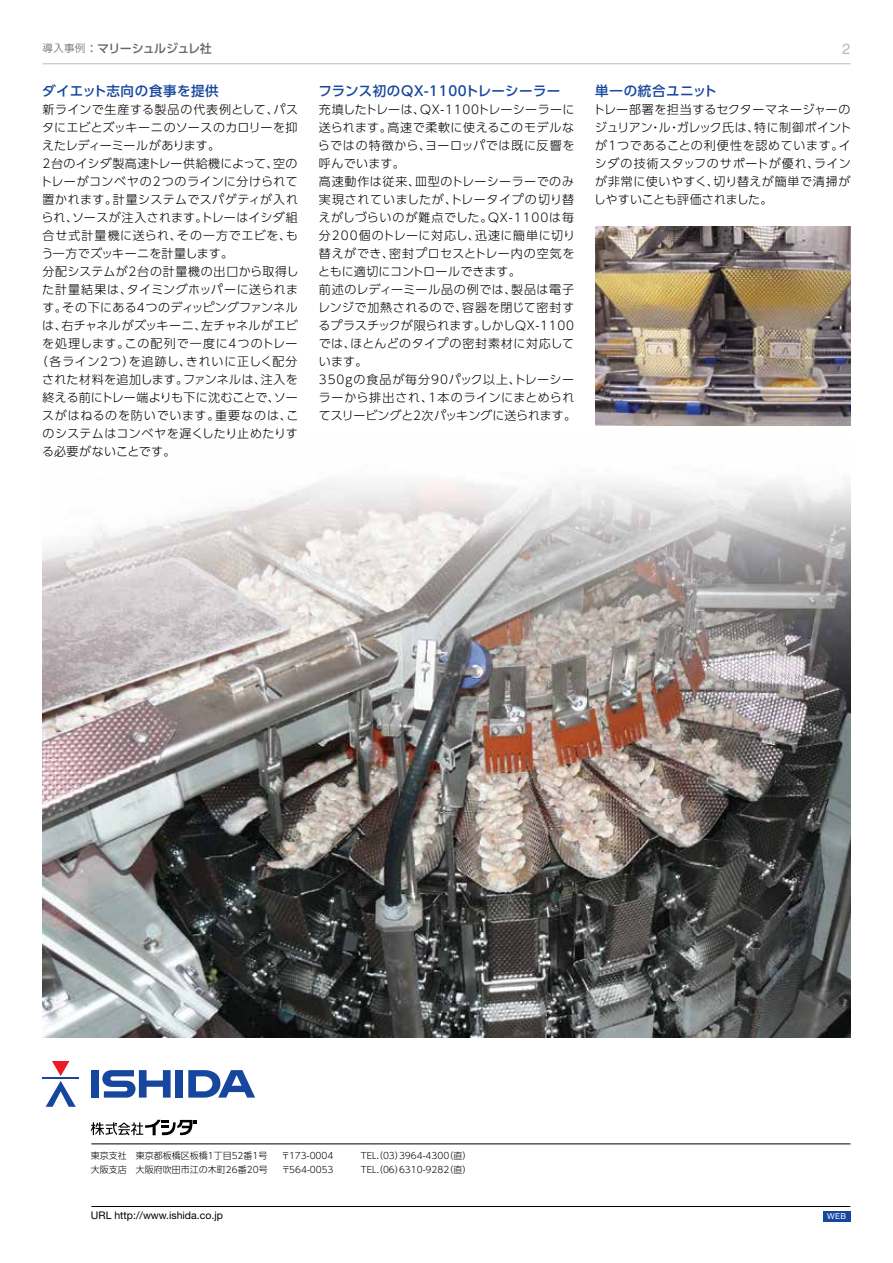
<style>
.page{position:relative;width:893px;height:1263px;background:#fff}
.page>*{position:absolute;margin:0;border:0;box-sizing:border-box;transform-origin:0 0}
.t1{font:15px "Swiss 721 BT";color:#b3bbc7}
.t2{font:500 13.5px "UD Shin Go Pro";letter-spacing:.03em;color:#16469e}
.t3{font:300 12px/18px "UD Shin Go Pro";letter-spacing:.04em;color:#000}
.t4{font:300 12px "UD Shin Go Pro";letter-spacing:.02em;color:#000}
.t5{font:300 12px "UD Shin Go Pro";letter-spacing:.065em;color:#000}
.t6{font:300 12px "UD Shin Go Pro";letter-spacing:.015em;color:#000}
.t7{font:300 12px "UD Shin Go Pro";color:#000}
.t8{font:300 12px "UD Shin Go Pro";letter-spacing:.01em;color:#000}
.t9{font:300 12px "UD Shin Go Pro";letter-spacing:.075em;color:#000}
.t10{font:300 12px "UD Shin Go Pro";letter-spacing:.06em;color:#000}
.t11{font:300 12px "UD Shin Go Pro";letter-spacing:.07em;color:#000}
.t12{font:300 12px "UD Shin Go Pro";letter-spacing:-.015em;color:#000}
.t13{font:500 12px "UD Shin Go Pro";letter-spacing:-.06em;color:#626466}
.t14{font:10.5px "Helvetica Neue LT Std";color:#000}
.t15{font:300 9px "UD Shin Go Pro";color:#000}
.t16{font:8.25px "Helvetica Neue LT Std";color:#fff}
.s1{font-weight:300;font-size:10.5px}
.s2{font-weight:400}
</style>
<div class="page">
<img style="left:43px;top:477px;width:807px;height:560px">
<img style="left:595px;top:227px;width:255px;height:198px">
<hr style="left:43px;top:63px;width:807px;height:1px;background:#b3bbc7">
<div style="left:823px;top:1211px;width:27px;height:10px;background:#16469e"></div>
<svg style="left:46px;top:1061px;width:30px;height:46px"></svg>
<hr style="left:43px;top:1077px;width:36px;height:2px;background:#16469e">
<div style="left:176px;top:1070px;width:7px;height:27px;background:#16469e"></div>
<svg style="left:102px;top:1070px;width:69px;height:27px"></svg>
<div style="left:91px;top:1070px;width:8px;height:27px;background:#16469e"></div>
<svg style="left:188px;top:1070px;width:67px;height:27px"></svg>
<svg style="left:91px;top:1120px;width:106px;height:15px"></svg>
<hr style="left:91px;top:1143px;width:759px;height:1px;background:#000">
<hr style="left:91px;top:1206px;width:759px;height:1px;background:#000">
<p class="t13" style="left:43px;top:39px;width:171px"><span class="s1">導入事例</span> <span class="s2">:</span> マリーシュルジュレ社</p>
<p class="t1" style="left:842px;top:40px;width:10px">2</p>
<p class="t2" style="left:43px;top:80px;width:178px">ダイエット志向の食事を提供</p>
<p class="t3" style="left:43px;top:100px;width:257px">新ラインで生産する製品の代表例として、パス</p>
<p class="t8" style="left:42px;top:118px;width:257px">タにエビとズッキーニのソースのカロリーを抑</p>
<p class="t12" style="left:42px;top:136px;width:179px">えたレディーミールがあります。</p>
<p class="t4" style="left:43px;top:154px;width:257px">2台のイシダ製高速トレー供給機によって、空の</p>
<p class="t3" style="left:40px;top:172px;width:259px">トレーがコンベヤの2つのラインに分けられて</p>
<p class="t3" style="left:43px;top:190px;width:257px">置かれます。計量システムでスパゲティが入れ</p>
<p class="t3" style="left:42px;top:208px;width:258px">られ、ソースが注入されます。トレーはイシダ組</p>
<p class="t9" style="left:43px;top:226px;width:257px">合せ式計量機に送られ、その一方でエビを、も</p>
<p class="t6" style="left:41px;top:244px;width:193px">う一方でズッキーニを計量します。</p>
<p class="t10" style="left:43px;top:262px;width:258px">分配システムが2台の計量機の出口から取得し</p>
<p class="t3" style="left:42px;top:280px;width:257px">た計量結果は、タイミングホッパーに送られま</p>
<p class="t3" style="left:42px;top:298px;width:257px">す。その下にある4つのディッピングファンネル</p>
<p class="t3" style="left:42px;top:316px;width:257px">は、右チャネルがズッキーニ、左チャネルがエビ</p>
<p class="t11" style="left:42px;top:334px;width:257px">を処理します。この配列で一度に4つのトレー</p>
<p class="t5" style="left:36px;top:352px;width:263px">（各ライン2つ）を追跡し、きれいに正しく配分</p>
<p class="t3" style="left:42px;top:370px;width:257px">された材料を追加します。ファンネルは、注入を</p>
<p class="t7" style="left:43px;top:388px;width:257px">終える前にトレー端よりも下に沈むことで、ソー</p>
<p class="t5" style="left:42px;top:406px;width:258px">スがはねるのを防いでいます。重要なのは、こ</p>
<p class="t4" style="left:43px;top:424px;width:257px">のシステムはコンベヤを遅くしたり止めたりす</p>
<p class="t6" style="left:42px;top:442px;width:135px">る必要がないことです。</p>
<p class="t2" style="left:318px;top:80px;width:243px">フランス初のQX-1100トレーシーラー</p>
<p class="t3" style="left:318px;top:100px;width:260px">充填したトレーは、QX-1100トレーシーラーに送られます。高速で柔軟に使えるこのモデルならではの特徴から、ヨーロッパでは既に反響を呼んでいます。<br>高速動作は従来、皿型のトレーシーラーでのみ実現されていましたが、トレータイプの切り替えがしづらいのが難点でした。QX-1100は毎分200個のトレーに対応し、迅速に簡単に切り替えができ、密封プロセスとトレー内の空気をともに適切にコントロールできます。<br>前述のレディーミール品の例では、製品は電子レンジで加熱されるので、容器を閉じて密封するプラスチックが限られます。しかしQX-1100では、ほとんどのタイプの密封素材に対応しています。<br>350gの食品が毎分90パック以上、トレーシーラーから排出され、1本のラインにまとめられてスリービングと2次パッキングに送られます。</p>
<p class="t2" style="left:595px;top:80px;width:123px">単一の統合ユニット</p>
<p class="t3" style="left:593px;top:100px;width:260px;text-align:justify">トレー部署を担当するセクターマネージャーのジュリアン・ル・ガレック氏は、特に制御ポイントが1つであることの利便性を認めています。イシダの技術スタッフのサポートが優れ、ラインが非常に使いやすく、切り替えが簡単で清掃がしやすいことも評価されました。</p>
<p class="t15" style="left:91px;top:1149px;width:253px">東京支社　東京都板橋区板橋1丁目52番1号　 〒173-0004　</p>
<p class="t15" style="left:361px;top:1149px;width:112px">TEL.（03）3964-4300（直）</p>
<p class="t15" style="left:91px;top:1162px;width:253px">大阪支店　大阪府吹田市江の木町26番20号　 〒564-0053　</p>
<p class="t15" style="left:361px;top:1162px;width:112px">TEL.（06）6310-9282（直）</p>
<p class="t14" style="left:91px;top:1209px;width:134px">URL http://www.ishida.co.jp</p>
<p class="t16" style="left:827px;top:1211px;width:21px">WEB</p>
</div>
